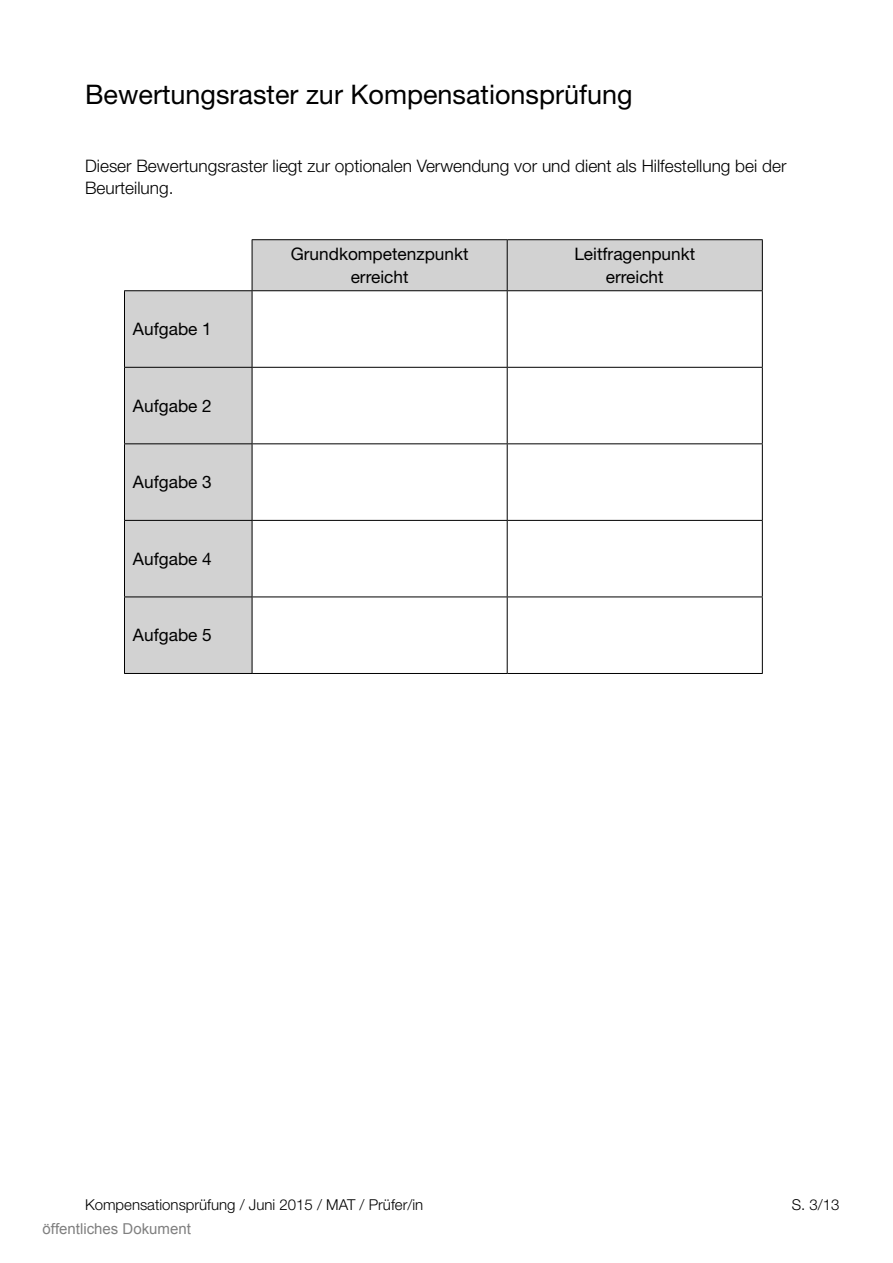
<style>
.page{position:relative;width:893px;height:1263px;background:#fff}
.page>*{position:absolute;margin:0;border:0;box-sizing:border-box;transform-origin:0 0}
.t1{font:27px "Helvetica Neue LT Std";color:#000}
.t2{font:300 17.25px/22.5px "Helvetica Neue LT Std";color:#000}
.t3{font:17.25px/22.5px "Helvetica Neue LT Std";color:#000;text-align:center}
.t4{font:300 15px "Helvetica Neue LT Std";color:#000}
.t5{font:15px "Arial";color:#808080}
</style>
<div class="page">
<svg style="left:125px;top:240px;width:637px;height:433px"></svg>
<hr style="left:252px;top:240px;width:1px;height:50px;background:#000">
<hr style="left:507px;top:240px;width:1px;height:50px;background:#000">
<hr style="left:762px;top:240px;width:1px;height:50px;background:#000">
<hr style="left:252px;top:239px;width:255px;height:1px;background:#000">
<hr style="left:507px;top:239px;width:256px;height:1px;background:#000">
<hr style="left:124px;top:291px;width:1px;height:76px;background:#000">
<hr style="left:124px;top:290px;width:128px;height:1px;background:#000">
<hr style="left:252px;top:291px;width:1px;height:76px;background:#000">
<hr style="left:507px;top:291px;width:1px;height:76px;background:#000">
<hr style="left:762px;top:291px;width:1px;height:76px;background:#000">
<hr style="left:252px;top:290px;width:255px;height:1px;background:#000">
<hr style="left:507px;top:290px;width:256px;height:1px;background:#000">
<hr style="left:124px;top:368px;width:1px;height:75px;background:#000">
<hr style="left:124px;top:367px;width:128px;height:1px;background:#000">
<hr style="left:252px;top:368px;width:1px;height:75px;background:#000">
<hr style="left:507px;top:368px;width:1px;height:75px;background:#000">
<hr style="left:762px;top:368px;width:1px;height:75px;background:#000">
<hr style="left:252px;top:367px;width:255px;height:1px;background:#000">
<hr style="left:507px;top:367px;width:256px;height:1px;background:#000">
<hr style="left:124px;top:444px;width:1px;height:76px;background:#000">
<hr style="left:124px;top:443px;width:128px;height:1px;background:#000">
<hr style="left:252px;top:444px;width:1px;height:76px;background:#000">
<hr style="left:507px;top:444px;width:1px;height:76px;background:#000">
<hr style="left:762px;top:444px;width:1px;height:76px;background:#000">
<hr style="left:252px;top:443px;width:255px;height:1px;background:#000">
<hr style="left:507px;top:443px;width:256px;height:1px;background:#000">
<hr style="left:124px;top:521px;width:1px;height:75px;background:#000">
<hr style="left:124px;top:597px;width:1px;height:76px;background:#000">
<hr style="left:124px;top:520px;width:128px;height:1px;background:#000">
<hr style="left:124px;top:596px;width:128px;height:1px;background:#000">
<hr style="left:124px;top:673px;width:128px;height:1px;background:#000">
<hr style="left:252px;top:521px;width:1px;height:75px;background:#000">
<hr style="left:252px;top:597px;width:1px;height:76px;background:#000">
<hr style="left:507px;top:521px;width:1px;height:75px;background:#000">
<hr style="left:762px;top:521px;width:1px;height:75px;background:#000">
<hr style="left:507px;top:597px;width:1px;height:76px;background:#000">
<hr style="left:762px;top:597px;width:1px;height:76px;background:#000">
<hr style="left:252px;top:520px;width:255px;height:1px;background:#000">
<hr style="left:507px;top:520px;width:256px;height:1px;background:#000">
<hr style="left:252px;top:596px;width:255px;height:1px;background:#000">
<hr style="left:507px;top:596px;width:256px;height:1px;background:#000">
<hr style="left:252px;top:673px;width:255px;height:1px;background:#000">
<hr style="left:507px;top:673px;width:256px;height:1px;background:#000">
<h1 class="t1" style="left:85px;top:79px;width:549px">Bewertungsraster zur Kompensationsprüfung</h1>
<p class="t2" style="left:85px;top:154px;width:703px">Dieser Bewertungsraster liegt zur optionalen Verwendung vor und dient als Hilfestellung bei der<br>Beurteilung.</p>
<p class="t3" style="left:133px;top:318px;width:80px">Aufgabe 1</p>
<p class="t3" style="left:133px;top:394px;width:80px">Aufgabe 2</p>
<p class="t3" style="left:133px;top:471px;width:80px">Aufgabe 3</p>
<p class="t3" style="left:133px;top:547px;width:80px">Aufgabe 4</p>
<p class="t3" style="left:133px;top:624px;width:80px">Aufgabe 5</p>
<p class="t3" style="left:291px;top:242px;width:179px">Grundkompetenzpunkt erreicht</p>
<p class="t3" style="left:574px;top:242px;width:122px">Leitfragenpunkt erreicht</p>
<p class="t4" style="left:85px;top:1195px;width:340px">Kompensationsprüfung / Juni 2015 / MAT / Prüfer/in</p>
<p class="t4" style="left:792px;top:1195px;width:49px">S. 3/13</p>
<p class="t5" style="left:43px;top:1219px;width:150px">öffentliches Dokument</p>
</div>
